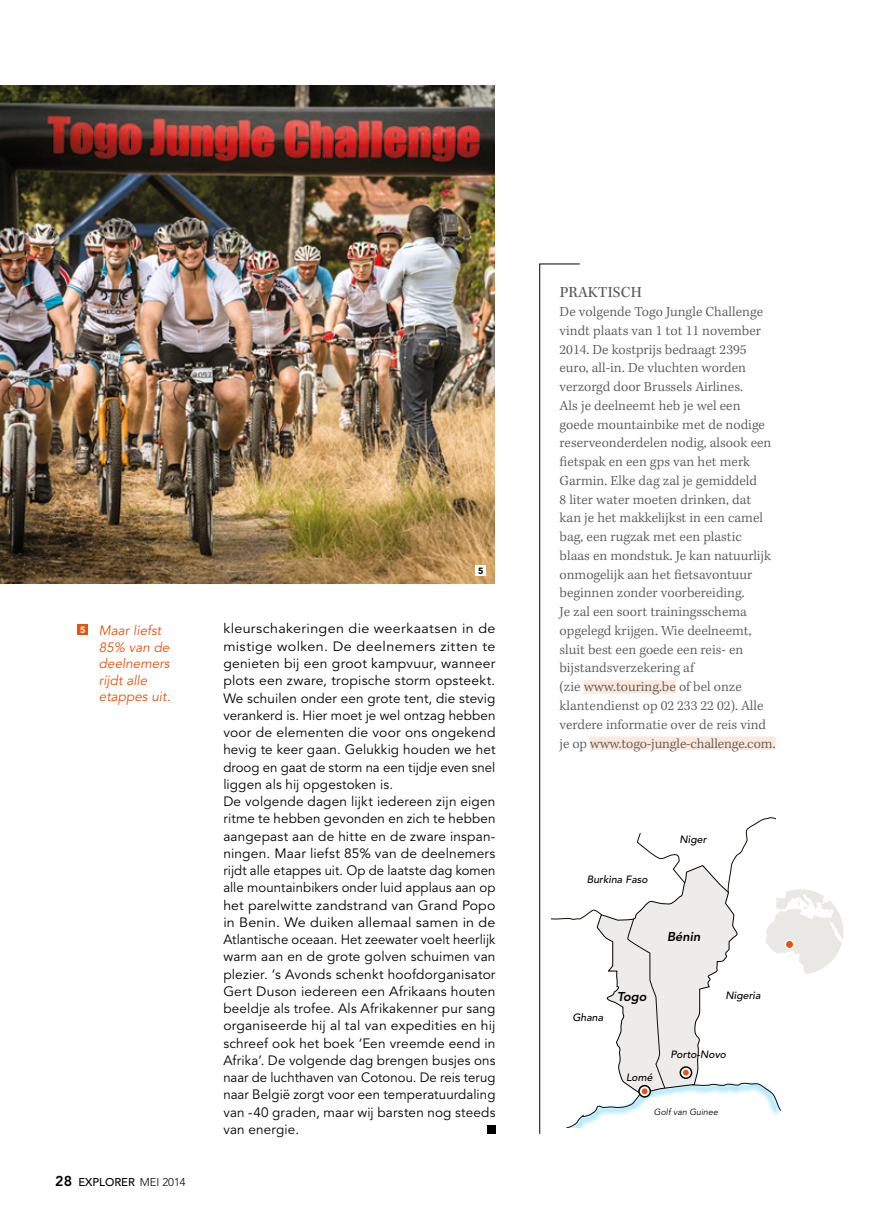
<style>
.page{position:relative;width:893px;height:1212px;background:#fff}
.page>*{position:absolute;margin:0;border:0;box-sizing:border-box;transform-origin:0 0}
.t1{font:15.75px "Kepler Std";letter-spacing:.015em;color:#575756}
.t2{font:14.25px/18.8px "Kepler Std Light Capt";color:#575756}
.t3{font:13.5px/17.2px "Avenir LT Std";letter-spacing:.01em;color:#000;scale:1.06 1}
.t4{font:italic 13.5px/16.5px "Avenir LT Std";color:#e9530e}
.t5{font:italic 800 12.75px "Avenir LT Std";color:#000}
.t6{font:500 11.25px "Avenir LT Std";color:#000}
.t7{font:italic 500 10.5px "Avenir LT Std";color:#000}
.t8{font:900 9px "Avenir LT Std";color:#000}
.t9{font:italic 8.85px "Avenir LT Std";color:#000}
.s1{font-weight:900;font-style:normal;font-size:9px;color:#fff}
.s2{font-weight:800;font-size:14.25px}
.s3{font-weight:300}
</style>
<div class="page">
<div style="left:487px;top:1125px;width:8px;height:9px;background:#000"></div>
<div style="left:78px;top:625px;width:10px;height:10px;background:#e9530e"></div>
<img style="left:0;top:85px;width:495px;height:498px">
<div style="left:476px;top:565px;width:10px;height:11px;background:#fff"></div>
<svg style="left:539px;top:263px;width:304px;height:871px"></svg>
<p class="t4" style="left:99px;top:623px;width:73px;text-indent:-19px"><span class="s1">5</span> Maar liefst<br>85% van de deelnemers rijdt alle etappes uit.</p>
<p class="t6" style="left:55px;top:1176px;width:132px"><span class="s2">28</span> EXPLORER <span class="s3">MEI 2014</span></p>
<p class="t8" style="left:478px;top:565px;width:7px">5</p>
<p class="t3" style="left:223px;top:621px;width:258px">kleurschakeringen die weerkaatsen in de mistige wolken. De deelnemers zitten te genieten bij een groot kampvuur, wanneer plots een zware, tropische storm opsteekt.<br>We schuilen onder een grote tent, die stevig verankerd is. Hier moet je wel ontzag hebben voor de elementen die voor ons ongekend hevig te keer gaan. Gelukkig houden we het droog en gaat de storm na een tijdje even snel liggen als hij opgestoken is.<br>De volgende dagen lijkt iedereen zijn eigen ritme te hebben gevonden en zich te hebben aangepast aan de hitte en de zware inspan&shy;ningen. Maar liefst 85% van de deelnemers rijdt alle etappes uit. Op de laatste dag komen alle mountainbikers onder luid applaus aan op het parelwitte zandstrand van Grand Popo in Benin. We duiken allemaal samen in de Atlantische oceaan. Het zeewater voelt heerlijk warm aan en de grote golven schuimen van plezier. ‘s Avonds schenkt hoofdorganisator Gert Duson iedereen een Afrikaans houten beeldje als trofee. Als Afrikakenner pur sang organiseerde hij al tal van expedities en hij schreef ook het boek ‘Een vreemde eend in Afrika’. De volgende dag brengen busjes ons naar de luchthaven van Cotonou. De reis terug naar België zorgt voor een temperatuurdaling van -40 graden, maar wij barsten nog steeds van energie.</p>
<p class="t1" style="left:560px;top:284px;width:84px">PRAKTISCH</p>
<p class="t2" style="left:560px;top:303px;width:217px">De volgende Togo Jungle Challenge vindt plaats van 1 tot 11 november 2014. De kostprijs bedraagt 2395 euro, all-in. De vluchten worden verzorgd door Brussels Airlines.<br>Als je deelneemt heb je wel een goede mountainbike met de nodige reserveonderdelen nodig, alsook een fietspak en een gps van het merk Garmin. Elke dag zal je gemiddeld<br>8 liter water moeten drinken, dat kan je het makkelijkst in een camel bag, een rugzak met een plastic blaas en mondstuk. Je kan natuurlijk onmogelijk aan het fietsavontuur beginnen zonder voorbereiding.<br>Je zal een soort trainingsschema opgelegd krijgen. Wie deelneemt, sluit best een goede een reis- en bijstandsverzekering af<br>(zie www.touring.be of bel onze klantendienst op 02 233 22 02). Alle verdere informatie over de reis vind je op www.togo-jungle-challenge.com.</p>
<p class="t7" style="left:587px;top:874px;width:62px">Burkina Faso</p>
<p class="t7" style="left:679px;top:833px;width:29px">Niger</p>
<p class="t5" style="left:667px;top:929px;width:35px">Bénin</p>
<p class="t7" style="left:572px;top:1011px;width:32px">Ghana</p>
<p class="t5" style="left:617px;top:989px;width:31px">Togo</p>
<p class="t7" style="left:626px;top:1071px;width:28px">Lomé</p>
<p class="t7" style="left:725px;top:990px;width:36px">Nigeria</p>
<p class="t7" style="left:670px;top:1048px;width:57px">Porto-Novo</p>
<p class="t9" style="left:654px;top:1107px;width:66px">Golf van Guinee</p>
</div>
